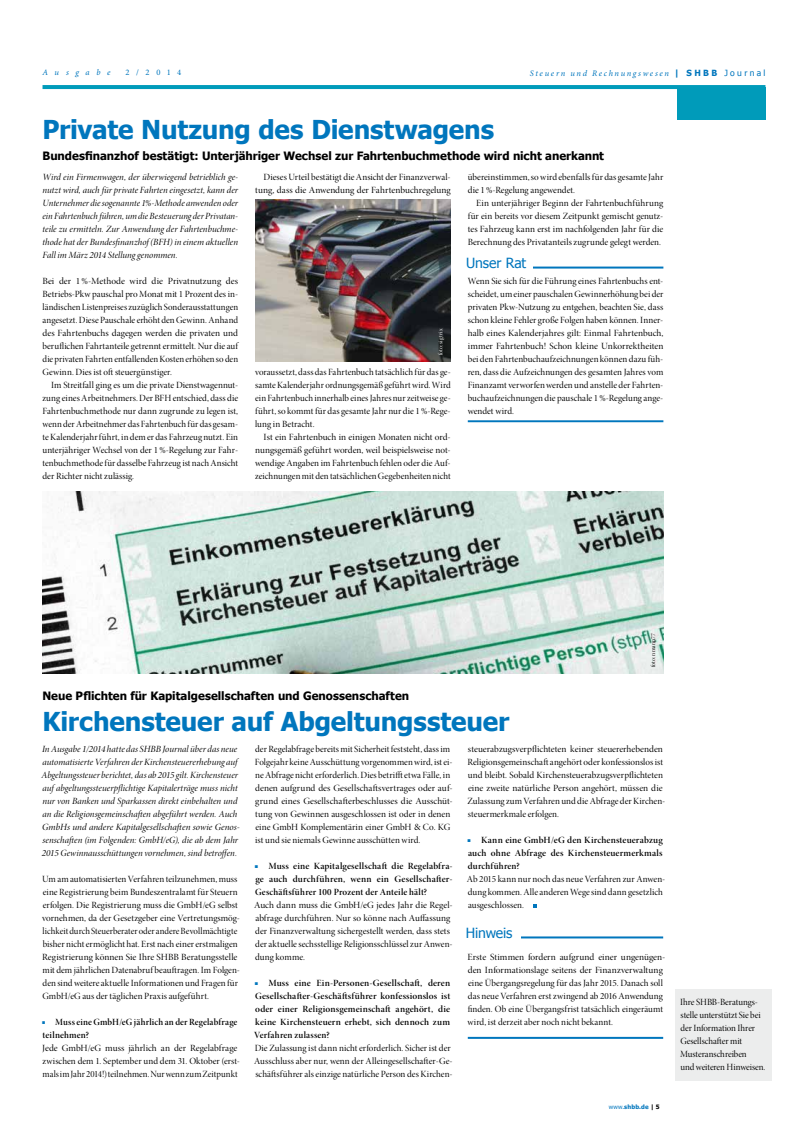
<style>
.page{position:relative;width:808px;height:1134px;background:#fff}
.page>*{position:absolute;margin:0;border:0;box-sizing:border-box;transform-origin:0 0}
.t1{font:700 26px "Tahoma";letter-spacing:-.005em;color:#0076bd}
.t2{font:14px "Tahoma";letter-spacing:-.01em;color:#0076bd}
.t3{font:700 11.5px "Tahoma";color:#000}
.t4{font:9.5px/13px "Minion Pro Disp";color:#000}
.t5{font:9.5px/13px "Minion Pro It Disp";letter-spacing:.005em;color:#000}
.t6{font:9.5px/13px "Minion Pro Semibold Disp";letter-spacing:.01em;color:#000;text-align:justify}
.t7{font:italic 8.5px "Minion Pro";letter-spacing:.195em;color:#0076bd}
.t8{font:italic 8.5px "Minion Pro";letter-spacing:.78em;color:#0076bd}
.t9{font:8.5px "Minion Pro";color:#0076bd}
.t10{font:700 6px "Tahoma";letter-spacing:.02em;color:#0076bd}
.t11{font:6px "Minion Pro Disp";letter-spacing:.025em;color:#fff}
.t12{font:6px "Minion Pro Disp";letter-spacing:.02em;color:#000}
.s1{font-family:"Tahoma";font-weight:700;font-style:normal}
.s2{font-family:"Tahoma";font-style:normal}
.s3{font-family:"Minion Pro";font-weight:600;color:#0076bd}
.s4{font-weight:400}
.s5{color:#000}
</style>
<div class="page">
<hr style="left:43px;top:85px;width:722px;height:4px;background:#009bba">
<div style="left:677px;top:87px;width:88px;height:33px;background:#009bba"></div>
<hr style="left:467px;top:267px;width:196px;height:2px;background:#0076bd">
<div style="left:460px;top:257px;width:72px;height:14px;background:#fff"></div>
<svg style="left:533px;top:904px;width:4px;height:4px"></svg>
<hr style="left:467px;top:936px;width:196px;height:2px;background:#0076bd">
<div style="left:460px;top:927px;width:60px;height:14px;background:#fff"></div>
<hr style="left:468px;top:1037px;width:195px;height:2px;background:#0076bd">
<img style="left:42px;top:492px;width:621px;height:182px">
<div style="left:674px;top:989px;width:97px;height:91px;background:#eceded"></div>
<img style="left:255px;top:199px;width:196px;height:163px">
<hr style="left:468px;top:420px;width:195px;height:2px;background:#0076bd">
<p class="t8" style="left:43px;top:68px;width:70px">Ausgabe</p>
<p class="t9" style="left:126px;top:67px;width:57px">2/2014</p>
<p class="t7" style="left:530px;top:68px;width:237px">Steuern und Rechnungswesen <span class="s1">| SHBB</span> <span class="s2">Journal</span></p>
<h1 class="t1" style="left:43px;top:112px;width:453px">Private Nutzung des Dienstwagens</h1>
<p class="t3" style="left:43px;top:148px;width:563px">Bundesfinanzhof bestätigt: Unterjähriger Wechsel zur Fahrtenbuchmethode wird nicht anerkannt</p>
<p class="t5" style="left:43px;top:170px;width:197px;text-align:justify">Wird ein Firmenwagen, der überwiegend betrieblich ge&shy;nutzt wird, auch für private Fahrten eingesetzt, kann der Unternehmer die sogenannte 1%-Methode anwenden oder ein Fahrtenbuch führen, um die Besteuerung der Privatan&shy;teile zu ermitteln. Zur Anwendung der Fahrtenbuchme&shy;thode hat der Bundesfinanzhof (BFH) in einem aktuellen Fall im März 2014 Stellung genommen.</p>
<p class="t4" style="left:43px;top:274px;width:197px;text-align:justify">Bei der 1%-Methode wird die Privatnutzung des Betriebs-Pkw pauschal pro Monat mit 1 Prozent des in&shy;ländischen Listenpreises zuzüglich Sonderausstattungen angesetzt. Diese Pauschale erhöht den Gewinn. Anhand des Fahrtenbuchs dagegen werden die privaten und beruflichen Fahrtanteile getrennt ermittelt. Nur die auf die privaten Fahrten entfallenden Kosten erhöhen so den Gewinn. Dies ist oft steuergünstiger.</p>
<p class="t4" style="left:43px;top:378px;width:197px;text-align:justify;text-indent:9px">Im Streitfall ging es um die private Dienstwagennut&shy;zung eines Arbeitnehmers. Der BFH entschied, dass die Fahrtenbuchmethode nur dann zugrunde zu legen ist, wenn der Arbeitnehmer das Fahrtenbuch für das gesam&shy;te Kalenderjahr führt, in dem er das Fahrzeug nutzt. Ein unterjähriger Wechsel von der 1%-Regelung zur Fahr&shy;tenbuchmethode für dasselbe Fahrzeug ist nach Ansicht der Richter nicht zulässig.</p>
<p class="t4" style="left:255px;top:170px;width:197px;text-align:right">Dieses Urteil bestätigt die Ansicht der Finanzverwal&shy;tung, dass die Anwendung der Fahrtenbuchregelung</p>
<p class="t11" style="left:437px;top:355px;width:28px;rotate:-90deg">foto: sigtrix</p>
<p class="t4" style="left:255px;top:365px;width:197px;text-align:justify">voraussetzt, dass das Fahrtenbuch tatsächlich für das ge&shy;samte Kalenderjahr ordnungsgemäß geführt wird. Wird ein Fahrtenbuch innerhalb eines Jahres nur zeitweise ge&shy;führt, so kommt für das gesamte Jahr nur die 1%-Rege&shy;lung in Betracht.</p>
<p class="t4" style="left:255px;top:430px;width:197px;text-align:justify;text-indent:9px">Ist ein Fahrtenbuch in einigen Monaten nicht ord&shy;nungsgemäß geführt worden, weil beispielsweise not&shy;wendige Angaben im Fahrtenbuch fehlen oder die Auf&shy;zeichnungen mit den tatsächlichen Gegebenheiten nicht</p>
<p class="t4" style="left:468px;top:170px;width:197px">übereinstimmen, so wird ebenfalls für das gesamte Jahr die 1%-Regelung angewendet.</p>
<p class="t4" style="left:468px;top:196px;width:197px;text-align:justify;text-indent:9px">Ein unterjähriger Beginn der Fahrtenbuchführung für ein bereits vor diesem Zeitpunkt gemischt genutz&shy;tes Fahrzeug kann erst im nachfolgenden Jahr für die Berechnung des Privatanteils zugrunde gelegt werden.</p>
<p class="t4" style="left:468px;top:274px;width:197px;text-align:justify">Wenn Sie sich für die Führung eines Fahrtenbuchs ent&shy;scheidet, um einer pauschalen Gewinnerhöhung bei der privaten Pkw-Nutzung zu entgehen, beachten Sie, dass schon kleine Fehler große Folgen haben können. Inner&shy;halb eines Kalenderjahres gilt: Einmal Fahrtenbuch, immer Fahrtenbuch! Schon kleine Unkorrektheiten bei den Fahrtenbuchaufzeichnungen können dazu füh&shy;ren, dass die Aufzeichnungen des gesamten Jahres vom Finanzamt verworfen werden und anstelle der Fahrten&shy;buchaufzeichnungen die pauschale 1%-Regelung ange&shy;wendet wird.</p>
<h2 class="t2" style="left:466px;top:254px;width:62px">Unser Rat</h2>
<p class="t12" style="left:650px;top:667px;width:36px;rotate:-90deg">foto: nmann77</p>
<p class="t3" style="left:42px;top:688px;width:368px">Neue Pflichten für Kapitalgesellschaften und Genossenschaften</p>
<h1 class="t1" style="left:42px;top:703px;width:468px">Kirchensteuer auf Abgeltungssteuer</h1>
<p class="t5" style="left:41px;top:742px;width:200px">In Ausgabe 1/2014 hatte das SHBB Journal über das neue automatisierte Verfahren der Kirchensteuererhebung auf Abgeltungssteuer berichtet, das ab 2015 gilt. Kirchensteuer auf abgeltungssteuerpflichtige Kapitalerträge muss nicht nur von Banken und Sparkassen direkt einbehalten und an die Religionsgemeinschaften abgeführt werden. Auch GmbHs und andere Kapitalgesellschaften sowie Genos&shy;senschaften (im Folgenden: GmbH/eG), die ab dem Jahr 2015 Gewinnausschüttungen vornehmen, sind betroffen.</p>
<p class="t4" style="left:42px;top:872px;width:199px">Um am automatisierten Verfahren teilzunehmen, muss eine Registrierung beim Bundeszentralamt für Steuern erfolgen. Die Registrierung muss die GmbH/eG selbst vornehmen, da der Gesetzgeber eine Vertretungsmög&shy;lichkeit durch Steuerberater oder andere Bevollmächtigte bisher nicht ermöglicht hat. Erst nach einer erstmaligen Registrierung können Sie Ihre SHBB Beratungsstelle mit dem jährlichen Datenabruf beauftragen. Im Folgen&shy;den sind weitere aktuelle Informationen und Fragen für GmbH/eG aus der täglichen Praxis aufgeführt.</p>
<p class="t6" style="left:42px;top:1015px;width:197px"><span class="s3">■</span> Muss eine GmbH/eG jährlich an der Regelabfrage teilnehmen?</p>
<p class="t4" style="left:42px;top:1041px;width:199px">Jede GmbH/eG muss jährlich an der Regelabfrage zwischen dem 1. September und dem 31. Oktober (erst&shy;mals im Jahr 2014!) teilnehmen. Nur wenn zum Zeitpunkt</p>
<p class="t4" style="left:255px;top:742px;width:199px">der Regelabfrage bereits mit Sicherheit feststeht, dass im Folgejahr keine Ausschüttung vorgenommen wird, ist ei&shy;ne Abfrage nicht erforderlich. Dies betrifft etwa Fälle, in denen aufgrund des Gesellschaftsvertrages oder auf&shy;grund eines Gesellschafterbeschlusses die Ausschüt&shy;tung von Gewinnen ausgeschlossen ist oder in denen eine GmbH Komplementärin einer GmbH &amp; Co. KG ist und sie niemals Gewinne ausschütten wird.</p>
<p class="t6" style="left:254px;top:859px;width:200px"><span class="s3">■</span> Muss eine Kapitalgesellschaft die Regelabfra&shy;ge auch durchführen, wenn ein Gesellschafter-Geschäftsführer 100 Prozent der Anteile hält?</p>
<p class="t4" style="left:254px;top:898px;width:200px">Auch dann muss die GmbH/eG jedes Jahr die Regel&shy;abfrage durchführen. Nur so könne nach Auffassung der Finanzverwaltung sichergestellt werden, dass stets der aktuelle sechsstellige Religionsschlüssel zur Anwen&shy;dung komme.</p>
<p class="t6" style="left:254px;top:976px;width:198px"><span class="s3">■</span> Muss eine Ein-Personen-Gesellschaft, deren Gesellschafter-Geschäftsführer konfessionslos ist oder einer Religionsgemeinschaft angehört, die keine Kirchensteuern erhebt, sich dennoch zum Verfahren zulassen?</p>
<p class="t4" style="left:254px;top:1041px;width:200px">Die Zulassung ist dann nicht erforderlich. Sicher ist der<br>Ausschluss aber nur, wenn der Alleingesellschafter-Ge&shy;schäftsführer als einzige natürliche Person des Kirchen-</p>
<p class="t4" style="left:467px;top:742px;width:199px">steuerabzugsverpflichteten keiner steuererhebenden Religionsgemeinschaft angehört oder konfessionslos ist und bleibt. Sobald Kirchensteuerabzugsverpflichteten eine zweite natürliche Person angehört, müssen die Zulassung zum Verfahren und die Abfrage der Kirchen&shy;steuermerkmale erfolgen.</p>
<p class="t6" style="left:467px;top:833px;width:197px"><span class="s3">■</span> Kann eine GmbH/eG den Kirchensteuerabzug auch ohne Abfrage des Kirchensteuermerkmals durchführen?</p>
<p class="t4" style="left:467px;top:872px;width:200px">Ab 2015 kann nur noch das neue Verfahren zur Anwen&shy;dung kommen. Alle anderen Wege sind dann gesetzlich ausgeschlossen.</p>
<h2 class="t2" style="left:466px;top:923px;width:48px">Hinweis</h2>
<p class="t4" style="left:467px;top:950px;width:199px">Erste Stimmen fordern aufgrund einer ungenügen&shy;den Informationslage seitens der Finanzverwaltung eine Übergangsregelung für das Jahr 2015. Danach soll das neue Verfahren erst zwingend ab 2016 Anwendung finden. Ob eine Übergangsfrist tatsächlich eingeräumt wird, ist derzeit aber noch nicht bekannt.</p>
<p class="t10" style="left:609px;top:1103px;width:53px"><span class="s4">www.</span>shbb.de <span class="s5">| 5</span></p>
<p class="t4" style="left:680px;top:996px;width:87px">Ihre SHBB-Beratungs&shy;stelle unterstützt Sie bei der Information Ihrer<br>Gesellschafter mit<br>Musteranschreiben<br>und weiteren Hinweisen.</p>
</div>
